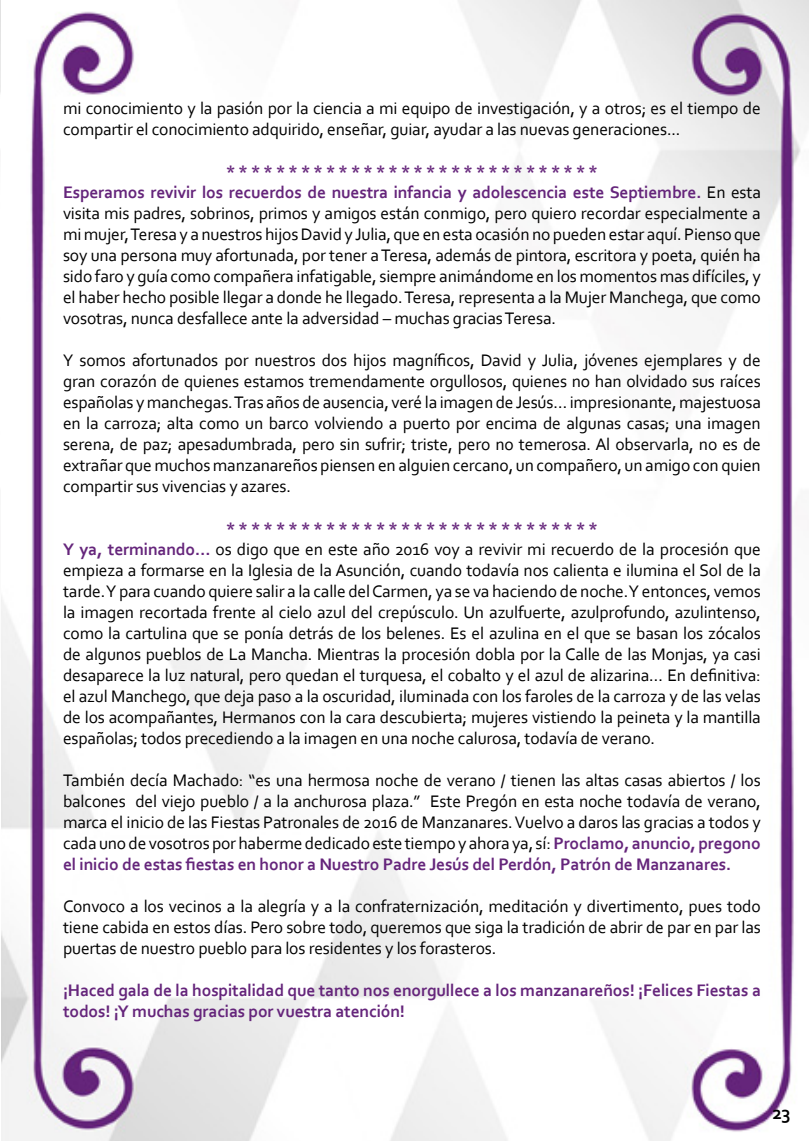
<style>
.page{position:relative;width:809px;height:1141px;background:#fff}
.page>*{position:absolute;margin:0;border:0;box-sizing:border-box;transform-origin:0 0}
.t1{font:700 19.25px "Corbel";color:#000}
.t2{font:17.5px/21px "Corbel";letter-spacing:-.01em;color:#000}
.t3{font:700 17.5px/21px "Corbel";letter-spacing:-.01em;color:#65257b}
.s1{font-weight:700;color:#65257b}
</style>
<div class="page">
<img style="left:0;top:0;width:809px;height:1141px">
<p class="t2" style="left:63px;top:97px;width:699px">mi conocimiento y la pasión por la ciencia a mi equipo de investigación, y a otros; es el tiempo de compartir el conocimiento adquirido, enseñar, guiar, ayudar a las nuevas generaciones...</p>
<p class="t2" style="left:63px;top:160px;width:699px;text-indent:163px"><span class="s1">* * * * * * * * * * * * * * * * * * * * * * * * * * * * * *<br>Esperamos revivir los recuerdos de nuestra infancia y adolescencia este Septiembre.</span> En esta visita mis padres, sobrinos, primos y amigos están conmigo, pero quiero recordar especialmente a mi mujer, Teresa y a nuestros hijos David y Julia, que en esta ocasión no pueden estar aquí. Pienso que soy una persona muy afortunada, por tener a Teresa, además de pintora, escritora y poeta, quién ha sido faro y guía como compañera infatigable, siempre animándome en los momentos mas difíciles, y el haber hecho posible llegar a donde he llegado. Teresa, representa a la Mujer Manchega, que como vosotras, nunca desfallece ante la adversidad – muchas gracias Teresa.</p>
<p class="t2" style="left:63px;top:349px;width:699px;text-align:justify">Y somos afortunados por nuestros dos hijos magníficos, David y Julia, jóvenes ejemplares y de gran corazón de quienes estamos tremendamente orgullosos, quienes no han olvidado sus raíces españolas y manchegas. Tras años de ausencia, veré la imagen de Jesús… impresionante, majestuosa en la carroza; alta como un barco volviendo a puerto por encima de algunas casas; una imagen serena, de paz; apesadumbrada, pero sin sufrir; triste, pero no temerosa. Al observarla, no es de extrañar que muchos manzanareños piensen en alguien cercano, un compañero, un amigo con quien compartir sus vivencias y azares.</p>
<p class="t2" style="left:63px;top:517px;width:699px;text-indent:163px"><span class="s1">* * * * * * * * * * * * * * * * * * * * * * * * * * * * * *<br>Y ya, terminando…</span> os digo que en este año 2016 voy a revivir mi recuerdo de la procesión que empieza a formarse en la Iglesia de la Asunción, cuando todavía nos calienta e ilumina el Sol de la tarde. Y para cuando quiere salir a la calle del Carmen, ya se va haciendo de noche. Y entonces, vemos la imagen recortada frente al cielo azul del crepúsculo. Un azulfuerte, azulprofundo, azulintenso, como la cartulina que se ponía detrás de los belenes. Es el azulina en el que se basan los zócalos de algunos pueblos de La Mancha. Mientras la procesión dobla por la Calle de las Monjas, ya casi desaparece la luz natural, pero quedan el turquesa, el cobalto y el azul de alizarina… En definitiva: el azul Manchego, que deja paso a la oscuridad, iluminada con los faroles de la carroza y de las velas de los acompañantes, Hermanos con la cara descubierta; mujeres vistiendo la peineta y la mantilla españolas; todos precediendo a la imagen en una noche calurosa, todavía de verano.</p>
<p class="t2" style="left:63px;top:769px;width:699px;text-align:justify">También decía Machado: “es una hermosa noche de verano / tienen las altas casas abiertos / los balcones del viejo pueblo / a la anchurosa plaza.” Este Pregón en esta noche todavía de verano, marca el inicio de las Fiestas Patronales de 2016 de Manzanares. Vuelvo a daros las gracias a todos y cada uno de vosotros por haberme dedicado este tiempo y ahora ya, sí: <span class="s1">Proclamo, anuncio, pregono el inicio de estas fiestas en honor a Nuestro Padre Jesús del Perdón, Patrón de Manzanares.</span></p>
<p class="t2" style="left:63px;top:895px;width:699px;text-align:justify">Convoco a los vecinos a la alegría y a la confraternización, meditación y divertimento, pues todo tiene cabida en estos días. Pero sobre todo, queremos que siga la tradición de abrir de par en par las puertas de nuestro pueblo para los residentes y los forasteros.</p>
<p class="t3" style="left:63px;top:979px;width:699px">¡Haced gala de la hospitalidad que tanto nos enorgullece a los manzanareños! ¡Felices Fiestas a todos! ¡Y muchas gracias por vuestra atención!</p>
<p class="t1" style="left:772px;top:1100px;width:20px">23</p>
</div>
